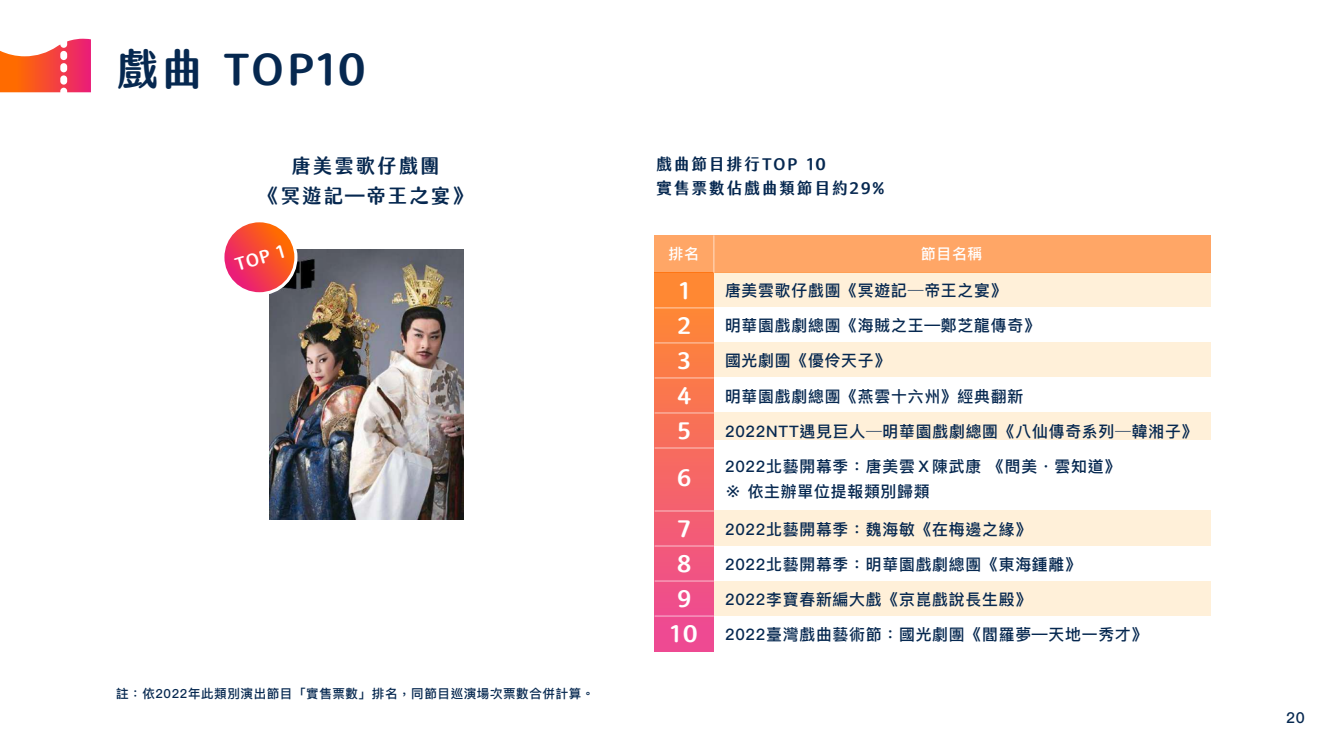
<style>
.page{position:relative;width:1334px;height:750px;background:#fff}
.page>*{position:absolute;margin:0;border:0;box-sizing:border-box;transform-origin:0 0}
.t1{font:42.56px "jf jinxuanlatte 1.0 bold";letter-spacing:.05em;color:#062850}
.t2{font:22.75px/35.1px "jf jinxuanlatte 1.0 bold";color:#fff;text-align:justify}
.t3{font:700 20.62px "Gen Jyuu Gothic";color:#fff}
.t4{font:19.44px/30px "jf jinxuanlatte 1.0 bold";letter-spacing:.1em;color:#062850;text-align:center}
.t5{font:17.31px "jf jinxuanlatte 1.0 bold";color:#fff}
.t6{font:16px/24.6px "jf jinxuanlatte 1.0 bold";letter-spacing:.1em;color:#062850}
.t7{font:500 15.81px/25px "Ping Fang TC";letter-spacing:.05em;color:#062850}
.t8{font:500 15px "Ping Fang TC";color:#062850}
.t9{font:500 14.88px "Ping Fang TC";letter-spacing:.05em;color:#fff}
.t10{font:500 12.5px "Ping Fang TC";letter-spacing:.05em;color:#062850}
</style>
<div class="page">
<svg style="left:0;top:39px;width:91px;height:53px"></svg>
<img style="left:270px;top:250px;width:193px;height:270px">
<div style="left:221px;top:219px;width:76px;height:76px;border:6px solid #fff;border-radius:50%"></div>
<svg style="left:224px;top:222px;width:70px;height:70px;background:#f4463d"></svg>
<hr style="left:0;top:749px;width:69px;height:1px;background:#606060">
<div style="left:713px;top:273px;width:497px;height:35px;background:#fff0d9"></div>
<div style="left:713px;top:343px;width:497px;height:35px;background:#fff0d9"></div>
<div style="left:713px;top:413px;width:497px;height:35px;background:#fff0d9"></div>
<div style="left:713px;top:441px;width:497px;height:70px;background:#fff"></div>
<div style="left:713px;top:511px;width:497px;height:35px;background:#fff0d9"></div>
<div style="left:713px;top:581px;width:497px;height:35px;background:#fff0d9"></div>
<div style="left:654px;top:273px;width:59px;height:378px;background:linear-gradient(to bottom,#ff8d2c,#ed4697)"></div>
<hr style="left:654px;top:307px;width:59px;height:2px;background:#fff">
<hr style="left:654px;top:342px;width:59px;height:2px;background:#fff">
<hr style="left:654px;top:377px;width:59px;height:2px;background:#fff">
<hr style="left:654px;top:412px;width:59px;height:2px;background:#fff">
<div style="left:654px;top:235px;width:556px;height:38px;background:#ffa666"></div>
<hr style="left:713px;top:235px;width:1px;height:38px;background:#fff">
<hr style="left:654px;top:447px;width:59px;height:2px;background:#fff">
<hr style="left:654px;top:510px;width:59px;height:2px;background:#fff">
<hr style="left:654px;top:545px;width:59px;height:2px;background:#fff">
<hr style="left:654px;top:580px;width:59px;height:2px;background:#fff">
<hr style="left:654px;top:615px;width:59px;height:2px;background:#fff">
<h1 class="t1" style="left:116px;top:45px;width:252px">戲曲 TOP10</h1>
<p class="t4" style="left:259px;top:151px;width:214px">唐美雲歌仔戲團<br>《冥遊記─帝王之宴》</p>
<p class="t6" style="left:656px;top:152px;width:229px">戲曲節目排行TOP 10<br>實售票數佔戲曲類節目約29%</p>
<h3 class="t3" style="left:226px;top:251px;width:62px;rotate:-17deg">TOP 1</h3>
<p class="t5" style="left:232px;top:256px;width:52px;rotate:-17deg">TOP 1</p>
<p class="t10" style="left:116px;top:685px;width:480px">註：依2022年此類別演出節目「實售票數」排名，同節目巡演場次票數合併計算。</p>
<p class="t9" style="left:668px;top:245px;width:32px">排名</p>
<p class="t9" style="left:920px;top:245px;width:63px">節目名稱</p>
<h2 class="t2" style="left:677px;top:274px;width:16px">1<br>2<br>3<br>4</h2>
<h2 class="t2" style="left:677px;top:414px;width:15px">5</h2>
<h2 class="t2" style="left:677px;top:460px;width:16px">6</h2>
<h2 class="t2" style="left:670px;top:512px;width:29px;text-align:center">7<br>8<br>9<br>10</h2>
<p class="t7" style="left:725px;top:278px;width:283px">唐美雲歌仔戲團《冥遊記─帝王之宴》</p>
<p class="t7" style="left:725px;top:313px;width:316px">明華園戲劇總團《海賊之王—鄭芝龍傳奇》</p>
<p class="t7" style="left:725px;top:348px;width:167px">國光劇團《優伶天子》</p>
<p class="t7" style="left:725px;top:383px;width:300px">明華園戲劇總團《燕雲十六州》經典翻新</p>
<p class="t7" style="left:725px;top:418px;width:474px">2022NTT遇見巨人─明華園戲劇總團《八仙傳奇系列─韓湘子》</p>
<p class="t7" style="left:725px;top:453px;width:397px">2022北藝開幕季：唐美雲Ｘ陳武康 《問美・雲知道》※ 依主辦單位提報類別歸類</p>
<p class="t7" style="left:725px;top:516px;width:307px">2022北藝開幕季：魏海敏《在梅邊之緣》</p>
<p class="t7" style="left:725px;top:551px;width:357px">2022北藝開幕季：明華園戲劇總團《東海鍾離》</p>
<p class="t7" style="left:725px;top:586px;width:307px">2022李寶春新編大戲《京崑戲說長生殿》</p>
<p class="t7" style="left:725px;top:621px;width:424px">2022臺灣戲曲藝術節：國光劇團《閻羅夢—天地一秀才》</p>
<p class="t8" style="left:1286px;top:708px;width:20px">20</p>
</div>
